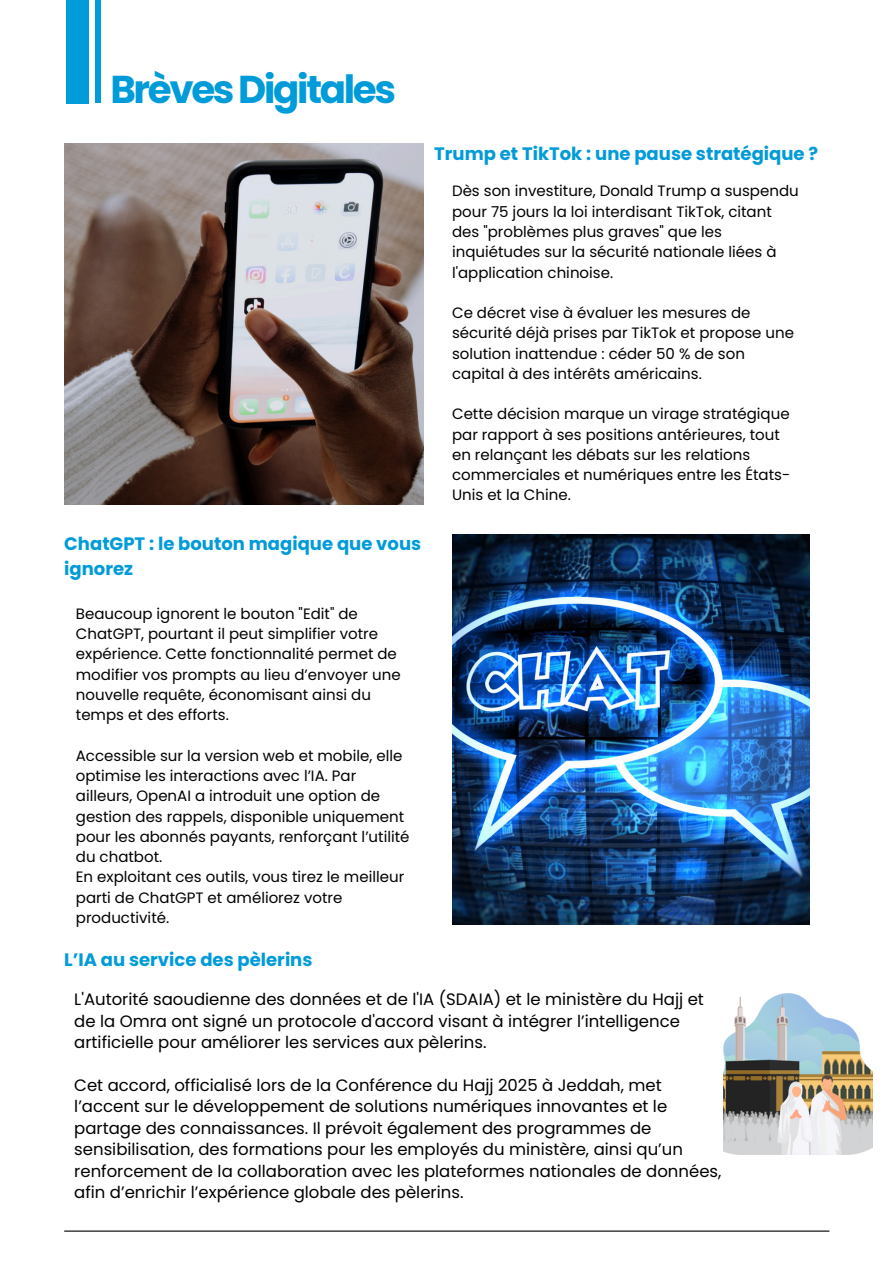
<style>
.page{position:relative;width:894px;height:1264px;background:#fff}
.page>*{position:absolute;margin:0;border:0;box-sizing:border-box;transform-origin:0 0}
.t1{font:700 38.85px "Poppins";letter-spacing:-.06em;color:#009bd9}
.t2{font:700 18px/24.8px "Poppins";color:#009bd9}
.t3{font:16.5px/21.3px "Poppins";color:#000}
.t4{font:15px/20.2px "Poppins";color:#000}
</style>
<div class="page">
<img style="left:64px;top:143px;width:359px;height:361px">
<hr style="left:64px;top:1230px;width:765px;height:1px;background:#000">
<div style="left:67px;top:0;width:22px;height:104px;background:#009bd9"></div>
<hr style="left:96px;top:0;width:4px;height:102px;background:#009bd9">
<img style="left:723px;top:993px;width:148px;height:161px">
<img style="left:452px;top:534px;width:356px;height:390px">
<h1 class="t1" style="left:110px;top:62px;width:287px">BrèvesDigitales</h1>
<p class="t2" style="left:64px;top:531px;width:358px">ChatGPT : le bouton magique que vous ignorez</p>
<p class="t4" style="left:76px;top:603px;width:326px">Beaucoup ignorent le bouton "Edit" de ChatGPT, pourtant il peut simplifier votre expérience. Cette fonctionnalité permet de modifier vos prompts au lieu d’envoyer une nouvelle requête, économisant ainsi du temps et des efforts.</p>
<p class="t4" style="left:76px;top:745px;width:335px">Accessible sur la version web et mobile, elle optimise les interactions avec l’IA. Par ailleurs, OpenAI a introduit une option de gestion des rappels, disponible uniquement pour les abonnés payants, renforçant l’utilité du chatbot.</p>
<h2 class="t4" style="left:76px;top:866px;width:330px">En exploitant ces outils, vous tirez le meilleur parti de ChatGPT et améliorez votre productivité.</h2>
<p class="t2" style="left:64px;top:947px;width:250px">L’IA au service des pèlerins</p>
<p class="t2" style="left:434px;top:141px;width:385px">Trump et TikTok : une pause stratégique ?</p>
<p class="t4" style="left:452px;top:181px;width:348px">Dès son investiture, Donald Trump a suspendu pour 75 jours la loi interdisant TikTok, citant des "problèmes plus graves" que les inquiétudes sur la sécurité nationale liées à l'application chinoise.</p>
<h2 class="t4" style="left:452px;top:302px;width:343px">Ce décret vise à évaluer les mesures de sécurité déjà prises par TikTok et propose une solution inattendue : céder 50 % de son capital à des intérêts américains.</h2>
<p class="t4" style="left:452px;top:404px;width:339px">Cette décision marque un virage stratégique par rapport à ses positions antérieures, tout en relançant les débats sur les relations commerciales et numériques entre les États-Unis et la Chine.</p>
<p class="t3" style="left:74px;top:989px;width:631px">L'Autorité saoudienne des données et de l'IA (SDAIA) et le ministère du Hajj et de la Omra ont signé un protocole d'accord visant à intégrer l’intelligence artificielle pour améliorer les services aux pèlerins.</p>
<h2 class="t3" style="left:74px;top:1074px;width:648px">Cet accord, officialisé lors de la Conférence du Hajj 2025 à Jeddah, met l’accent sur le développement de solutions numériques innovantes et le partage des connaissances. Il prévoit également des programmes de sensibilisation, des formations pour les employés du ministère, ainsi qu’un renforcement de la collaboration avec les plateformes nationales de données, afin d’enrichir l’expérience globale des pèlerins.</h2>
</div>
